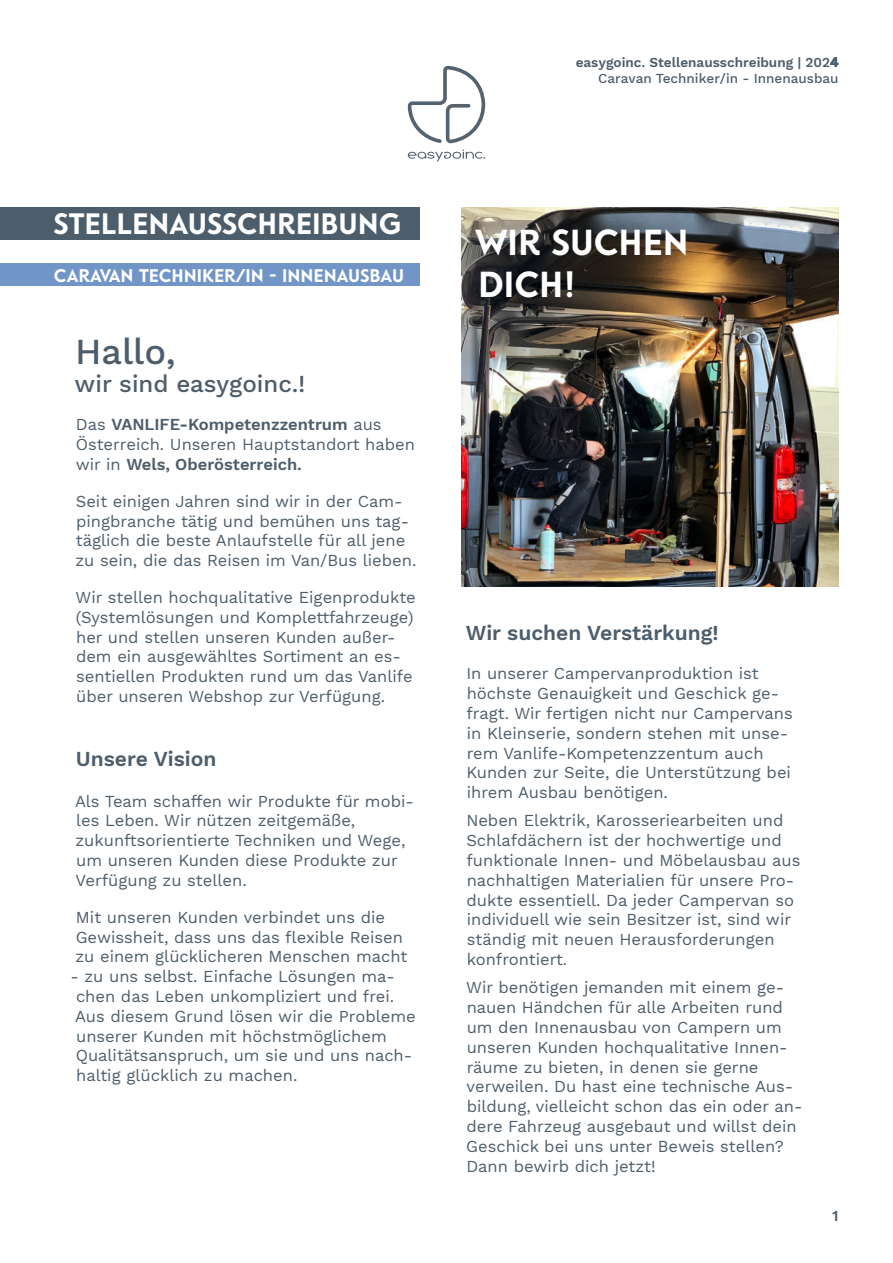
<style>
.page{position:relative;width:893px;height:1263px;background:#fff}
.page>*{position:absolute;margin:0;border:0;box-sizing:border-box;transform-origin:0 0}
.t1{font:500 36px "Work Sans";color:#4c5d6b}
.t2{font:800 34.5px/41.4px "Guess Sans";color:#fff}
.t3{font:800 28.05px "Guess Sans";color:#fff}
.t4{font:500 24px "Work Sans";color:#4c5d6b}
.t5{font:600 21px "Work Sans";color:#4c5d6b}
.t6{font:800 17.4px "Guess Sans";color:#fff}
.t7{font:16.5px/19.8px "Work Sans";color:#4c5d6b}
.t8{font:600 15px "Work Sans";color:#4c5d6b}
.t9{font:600 13.5px "Work Sans";color:#4c5d6b}
.t10{font:500 13.5px "Work Sans";color:#4c5d6b}
.s1{font-weight:600}
</style>
<div class="page">
<img style="left:461px;top:207px;width:378px;height:379px">
<div style="left:0;top:207px;width:419px;height:33px;background:#4c5d6b"></div>
<div style="left:0;top:264px;width:419px;height:22px;background:#7195c7"></div>
<svg style="left:408px;top:66px;width:77px;height:77px"></svg>
<svg style="left:408px;top:150px;width:77px;height:12px"></svg>
<p class="t9" style="left:576px;top:57px;width:264px">easygoinc. Stellenausschreibung | 2024</p>
<p class="t10" style="left:598px;top:73px;width:242px">Caravan Techniker/in - Innenausbau</p>
<h3 class="t3" style="left:53px;top:212px;width:350px">STELLENAUSSCHREIBUNG</h3>
<p class="t6" style="left:54px;top:268px;width:352px">CARAVAN TECHNIKER/IN - INNENAUSBAU</p>
<h1 class="t1" style="left:75px;top:338px;width:102px">Hallo,</h1>
<h3 class="t4" style="left:75px;top:375px;width:232px">wir sind easygoinc.!</h3>
<p class="t7" style="left:76px;top:416px;width:341px">Das <span class="s1">VANLIFE-Kompetenzzentrum</span> aus<br>Österreich. Unseren Hauptstandort haben wir in <span class="s1">Wels, Oberösterreich.</span></p>
<p class="t7" style="left:75px;top:492px;width:342px">Seit einigen Jahren sind wir in der Cam&shy;pingbranche tätig und bemühen uns tag&shy;täglich die beste Anlaufstelle für all jene zu sein, die das Reisen im Van/Bus lieben.</p>
<p class="t7" style="left:76px;top:589px;width:342px">Wir stellen hochqualitative Eigenprodukte (Systemlösungen und Komplettfahrzeuge) her und stellen unseren Kunden außer&shy;dem ein ausgewähltes Sortiment an es&shy;sentiellen Produkten rund um das Vanlife über unseren Webshop zur Verfügung.</p>
<p class="t5" style="left:76px;top:750px;width:142px">Unsere Vision</p>
<p class="t7" style="left:75px;top:792px;width:340px">Als Team schaffen wir Produkte für mobi&shy;les Leben. Wir nützen zeitgemäße, zukunftsorientierte Techniken und Wege, um unseren Kunden diese Produkte zur Verfügung zu stellen.</p>
<p class="t7" style="left:75px;top:908px;width:333px">Mit unseren Kunden verbindet uns die<br>Gewissheit, dass uns das flexible Reisen zu einem glücklicheren Menschen macht</p>
<p class="t7" style="left:70px;top:968px;width:347px">- zu uns selbst. Einfache Lösungen ma&shy;chen das Leben unkompliziert und frei.<br>Aus diesem Grund lösen wir die Probleme unserer Kunden mit höchstmöglichem Qualitätsanspruch, um sie und uns nach&shy;haltig glücklich zu machen.</p>
<h2 class="t2" style="left:475px;top:224px;width:215px">WIR SUCHEN<br>DICH!</h2>
<p class="t5" style="left:466px;top:624px;width:254px">Wir suchen Verstärkung!</p>
<p class="t7" style="left:466px;top:665px;width:328px">In unserer Campervanproduktion ist höchste Genauigkeit und Geschick ge&shy;fragt. Wir fertigen nicht nur Campervans in Kleinserie, sondern stehen mit unse&shy;rem Vanlife-Kompetenzzentum auch Kunden zur Seite, die Unterstützung bei ihrem Ausbau benötigen.</p>
<p class="t7" style="left:466px;top:812px;width:336px">Neben Elektrik, Karosseriearbeiten und Schlafdächern ist der hochwertige und funktionale Innen- und Möbelausbau aus nachhaltigen Materialien für unsere Pro&shy;dukte essentiell. Da jeder Campervan so individuell wie sein Besitzer ist, sind wir ständig mit neuen Herausforderungen konfrontiert.</p>
<p class="t7" style="left:466px;top:979px;width:338px">Wir benötigen jemanden mit einem ge&shy;nauen Händchen für alle Arbeiten rund um den Innenausbau von Campern um unseren Kunden hochqualitative Innen&shy;räume zu bieten, in denen sie gerne verweilen. Du hast eine technische Aus&shy;bildung, vielleicht schon das ein oder an&shy;dere Fahrzeug ausgebaut und willst dein Geschick bei uns unter Beweis stellen?<br>Dann bewirb dich jetzt!</p>
<p class="t8" style="left:832px;top:1210px;width:8px">1</p>
</div>
